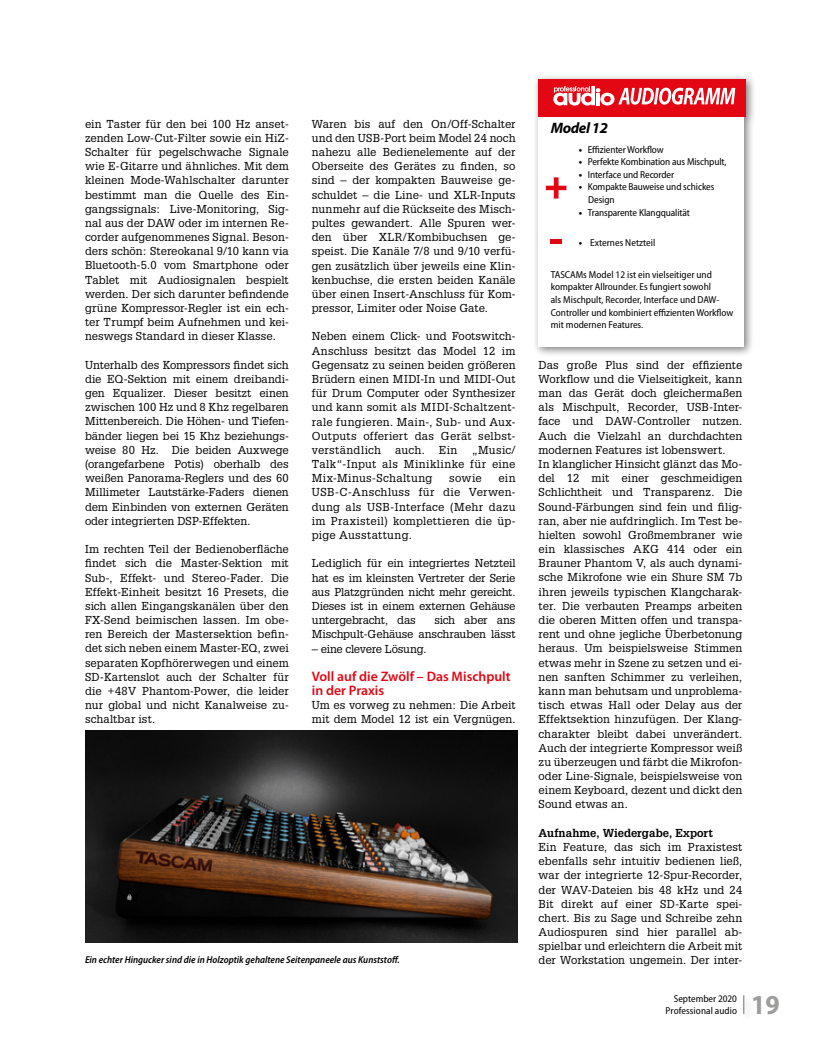
<style>
.page{position:relative;width:815px;height:1053px;background:#fff}
.page>*{position:absolute;margin:0;border:0;box-sizing:border-box;transform-origin:0 0}
.t1{font:700 semi-condensed 27.5px "Myriad Pro";color:#9d9d9c}
.t2{font:italic 700 15.12px "Myriad Pro";letter-spacing:-.03em;color:#000}
.t3{font:600 13.75px/14.1px "Myriad Pro";color:#e30613}
.t4{font:11.25px/14.1px "Glypha LT Std";letter-spacing:.005em;color:#000;text-align:justify}
.t5{font:700 11.25px "Glypha LT Std";letter-spacing:.01em;color:#000}
.t6{font:11.25px "Glypha LT Std";letter-spacing:-.02em;color:#000}
.t7{font:semi-condensed 10.12px/12.6px "Myriad Pro";letter-spacing:-.005em;color:#000}
.t8{font:italic 600 semi-condensed 10px "Myriad Pro";color:#000}
.t9{font:semi-condensed 10px/11.9px "Myriad Pro";letter-spacing:.005em;color:#000;text-align:right}
.s1{font-weight:700;font-stretch:normal}
</style>
<div class="page">
<svg style="left:743px;top:995px;width:1px;height:18px"></svg>
<div style="left:533px;top:73px;width:224px;height:284px;background:#000;opacity:.5"></div>
<div style="left:539px;top:79px;width:205px;height:267px;background:#fff"></div>
<div style="left:539px;top:79px;width:207px;height:37px;background:#e30613"></div>
<svg style="left:553px;top:86px;width:182px;height:19px"></svg>
<svg style="left:546px;top:177px;width:20px;height:21px"></svg>
<div style="left:550px;top:238px;width:12px;height:5px;background:#e30613"></div>
<img style="left:85px;top:730px;width:432px;height:212px">
<p class="t4" style="left:85px;top:116px;width:205px">ein Taster für den bei 100 Hz anset&shy;zenden Low-Cut-Filter sowie ein HiZ-Schalter für pegelschwache Signale wie E-Gitarre und ähnliches. Mit dem kleinen Mode-Wahlschalter darunter bestimmt man die Quelle des Ein&shy;gangssignals: Live-Monitoring, Sig&shy;nal aus der DAW oder im internen Re&shy;corder aufgenommenes Signal. Beson&shy;ders schön: Stereokanal 9/10 kann via Bluetooth-5.0 vom Smartphone oder Tablet mit Audiosignalen bespielt werden. Der sich darunter befindende grüne Kompressor-Regler ist ein ech&shy;ter Trumpf beim Aufnehmen und kei&shy;neswegs Standard in dieser Klasse.</p>
<p class="t4" style="left:85px;top:357px;width:205px">Unterhalb des Kompressors findet sich die EQ-Sektion mit einem dreibandi&shy;gen Equalizer. Dieser besitzt einen zwischen 100 Hz und 8 Khz regelbaren Mittenbereich. Die Höhen- und Tiefen&shy;bänder liegen bei 15 Khz beziehungs&shy;weise 80 Hz. Die beiden Auxwege (orangefarbene Potis) oberhalb des weißen Panorama-Reglers und des 60<br>Millimeter Lautstärke-Faders dienen dem Einbinden von externen Geräten oder integrierten DSP-Effekten.</p>
<p class="t4" style="left:85px;top:542px;width:205px">Im rechten Teil der Bedienoberfläche findet sich die Master-Sektion mit Sub-, Effekt- und Stereo-Fader. Die Effekt-Einheit besitzt 16 Presets, die sich allen Eingangskanälen über den FX-Send beimischen lassen. Im obe&shy;ren Bereich der Mastersektion befin&shy;det sich neben einem Master-EQ, zwei separaten Kopfhörerwegen und einem SD-Kartenslot auch der Schalter für die +48V Phantom-Power, die leider nur global und nicht Kanalweise zu&shy;schaltbar ist.</p>
<p class="t4" style="left:312px;top:116px;width:205px">Waren bis auf den On/Off-Schalter und den USB-Port beim Model 24 noch nahezu alle Bedienelemente auf der Oberseite des Gerätes zu finden, so sind – der kompakten Bauweise ge&shy;schuldet – die Line- und XLR-Inputs nunmehr auf die Rückseite des Misch&shy;pultes gewandert. Alle Spuren wer&shy;den über XLR/Kombibuchsen ge&shy;speist. Die Kanäle 7/8 und 9/10 verfü&shy;gen zusätzlich über jeweils eine Klin&shy;kenbuchse, die ersten beiden Kanäle über einen Insert-Anschluss für Kom&shy;pressor, Limiter oder Noise Gate.</p>
<p class="t4" style="left:312px;top:329px;width:205px">Neben einem Click- und Footswitch-Anschluss besitzt das Model 12 im Gegensatz zu seinen beiden größeren Brüdern einen MIDI-In und MIDI-Out für Drum Computer oder Synthesizer und kann somit als MIDI-Schaltzent&shy;rale fungieren. Main-, Sub- und Aux-Outputs offeriert das Gerät selbst&shy;verständlich</p>
<p class="t4" style="left:312px;top:442px;width:205px;text-indent:160px">„Music/ Talk“-Input als Miniklinke für eine Mix-Minus-Schaltung</p>
<p class="t4" style="left:395px;top:442px;width:31px">auch.</p>
<p class="t4" style="left:439px;top:442px;width:20px">Ein</p>
<p class="t4" style="left:312px;top:471px;width:205px;text-indent:187px">ein USB-C-Anschluss für die Verwen&shy;dung als USB-Interface (Mehr dazu im Praxisteil) komplettieren die üp&shy;pige Ausstattung.</p>
<p class="t4" style="left:312px;top:556px;width:205px">Lediglich für ein integriertes Netzteil hat es im kleinsten Vertreter der Serie aus Platzgründen nicht mehr gereicht.<br>Dieses ist in einem externen Gehäuse untergebracht, das</p>
<p class="t4" style="left:449px;top:471px;width:34px">sowie</p>
<p class="t4" style="left:312px;top:612px;width:205px;text-align:right">sich aber ans<br>Mischpult-Gehäuse anschrauben lässt</p>
<p class="t6" style="left:312px;top:641px;width:116px">– eine clevere Lösung.</p>
<p class="t3" style="left:312px;top:668px;width:200px">Voll auf die Zwölf – Das Mischpult in der Praxis</p>
<p class="t4" style="left:312px;top:697px;width:205px">Um es vorweg zu nehmen: Die Arbeit mit dem Model 12 ist ein Vergnügen.</p>
<p class="t8" style="left:85px;top:953px;width:316px">Ein echter Hingucker sind die in Holzoptik gehaltene Seitenpaneele aus Kunststoff.</p>
<h2 class="t2" style="left:551px;top:118px;width:59px">Model 12</h2>
<p class="t7" style="left:579px;top:143px;width:86px"><span class="s1">•</span> Effizienter Workflow</p>
<p class="t7" style="left:579px;top:156px;width:149px"><span class="s1">•</span> Perfekte Kombination aus Mischpult,</p>
<p class="t7" style="left:579px;top:168px;width:97px"><span class="s1">•</span> Interface und Recorder</p>
<p class="t7" style="left:588px;top:181px;width:128px;text-indent:-9px"><span class="s1">•</span> Kompakte Bauweise und schickes<br>Design</p>
<p class="t7" style="left:579px;top:206px;width:113px"><span class="s1">•</span> Transparente Klangqualität</p>
<p class="t7" style="left:579px;top:236px;width:78px"><span class="s1">•</span> Externes Netzteil</p>
<p class="t7" style="left:551px;top:268px;width:184px">TASCAMs Model 12 ist ein vielseitiger und kompakter Allrounder. Es fungiert sowohl<br>als Mischpult, Recorder, Interface und DAW-Controller und kombiniert effizienten Workflow mit modernen Features.</p>
<p class="t4" style="left:539px;top:357px;width:205px;text-align:left">Das große Plus sind der effiziente Workflow und die Vielseitigkeit, kann man das Gerät doch gleichermaßen als Mischpult, Recorder, USB-Inter&shy;face und DAW-Controller nutzen.<br>Auch die Vielzahl an durchdachten modernen Features ist lobenswert.<br>In klanglicher Hinsicht glänzt das Mo&shy;del 12 mit einer geschmeidigen Schlichtheit und Transparenz. Die Sound-Färbungen sind fein und filig&shy;ran, aber nie aufdringlich. Im Test be&shy;hielten sowohl Großmembraner wie ein klassisches AKG 414 oder ein Brauner Phantom V, als auch dynami&shy;sche Mikrofone wie ein Shure SM 7b ihren jeweils typischen Klangcharak&shy;ter. Die verbauten Preamps arbeiten die oberen Mitten offen und transpa&shy;rent und ohne jegliche Überbetonung heraus. Um beispielsweise Stimmen etwas mehr in Szene zu setzen und ei&shy;nen sanften Schimmer zu verleihen, kann man behutsam und unproblema&shy;tisch etwas Hall oder Delay aus der Effektsektion hinzufügen. Der Klang&shy;charakter bleibt dabei unverändert.<br>Auch der integrierte Kompressor weiß zu überzeugen und färbt die Mikrofon&shy;oder Line-Signale, beispielsweise von einem Keyboard, dezent und dickt den Sound etwas an.</p>
<p class="t5" style="left:539px;top:825px;width:176px">Aufnahme, Wiedergabe, Export</p>
<p class="t4" style="left:539px;top:839px;width:205px">Ein Feature, das sich im Praxistest ebenfalls sehr intuitiv bedienen ließ, war der integrierte 12-Spur-Recorder, der WAV-Dateien bis 48 kHz und 24<br>Bit direkt auf einer SD-Karte spei&shy;chert. Bis zu Sage und Schreibe zehn Audiospuren sind hier parallel ab&shy;spielbar und erleichtern die Arbeit mit der Workstation ungemein. Der inter-</p>
<p class="t9" style="left:666px;top:992px;width:73px">September 2020<br>Professional audio</p>
<h1 class="t1" style="left:751px;top:989px;width:30px">19</h1>
</div>
